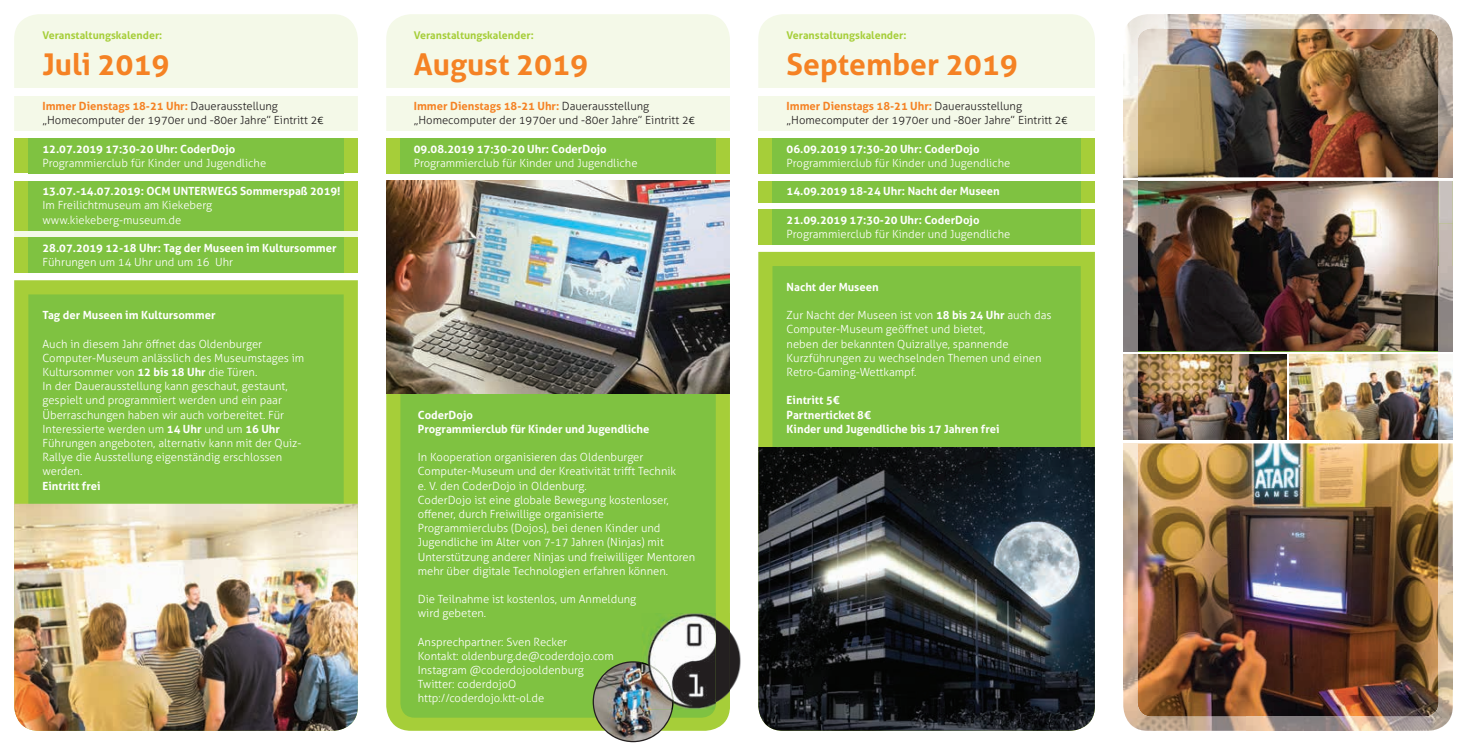
<style>
.page{position:relative;width:1467px;height:745px;background:#fff}
.page>*{position:absolute;margin:0;border:0;box-sizing:border-box;transform-origin:0 0}
.t1{font:700 30px "Aller";color:#f58224}
.t2{font:300 11.25px/14.1px "Aller";color:#fff}
.t3{font:700 11.25px/14.1px "Aller";color:#fff}
.t4{font:300 11.25px/14.1px "Aller";color:#231f20}
.t5{font:700 10.62px "Aller";color:#a6ce39}
.s1{font-weight:700;color:#f58224}
.s2{font-size:10px;color:#000}
.s3{font-weight:700}
</style>
<div class="page">
<div style="left:758px;top:252px;width:337px;height:194px;background:#a6ce39"></div>
<img style="left:1137px;top:28px;width:302px;height:149px">
<img style="left:1137px;top:443px;width:302px;height:273px">
<svg style="left:14px;top:280px;width:344px;height:223px;background:#a7ce3c"></svg>
<svg style="left:386px;top:393px;width:344px;height:337px;background:#a8cf3f"></svg>
<div style="left:14px;top:14px;width:344px;height:223px;background:#f4f9e8"></div>
<div style="left:386px;top:14px;width:344px;height:160px;background:#f4f9e8"></div>
<div style="left:758px;top:14px;width:337px;height:74px;background:#f4f9e8"></div>
<div style="left:758px;top:92px;width:337px;height:152px;background:#f4f9e8"></div>
<div style="left:0;top:89px;width:1109px;height:7px;background:#fff"></div>
<div style="left:0;top:131px;width:371px;height:7px;background:#fff"></div>
<div style="left:372px;top:131px;width:371px;height:7px;background:#fff"></div>
<div style="left:741px;top:131px;width:371px;height:7px;background:#fff"></div>
<div style="left:741px;top:174px;width:371px;height:7px;background:#fff"></div>
<div style="left:741px;top:202px;width:371px;height:7px;background:#fff"></div>
<div style="left:14px;top:138px;width:344px;height:36px;background:#a6ce39"></div>
<div style="left:387px;top:138px;width:343px;height:36px;background:#a6ce39"></div>
<div style="left:14px;top:237px;width:344px;height:36px;background:#a6ce39"></div>
<div style="left:14px;top:181px;width:344px;height:49px;background:#a6ce39"></div>
<div style="left:758px;top:181px;width:337px;height:21px;background:#a6ce39"></div>
<div style="left:758px;top:138px;width:337px;height:36px;background:#a6ce39"></div>
<div style="left:758px;top:209px;width:337px;height:35px;background:#a6ce39"></div>
<div style="left:0;top:174px;width:371px;height:7px;background:#fff"></div>
<div style="left:400px;top:393px;width:316px;height:324px;background:#7fc241"></div>
<div style="left:28px;top:294px;width:316px;height:209px;background:#7fc241"></div>
<div style="left:28px;top:138px;width:316px;height:36px;background:#7fc241"></div>
<div style="left:401px;top:138px;width:315px;height:36px;background:#7fc241"></div>
<div style="left:28px;top:237px;width:316px;height:36px;background:#7fc241"></div>
<div style="left:28px;top:181px;width:316px;height:49px;background:#7fc241"></div>
<div style="left:772px;top:181px;width:309px;height:21px;background:#7fc241"></div>
<div style="left:772px;top:138px;width:309px;height:36px;background:#7fc241"></div>
<div style="left:772px;top:209px;width:309px;height:35px;background:#7fc241"></div>
<div style="left:772px;top:266px;width:309px;height:180px;background:#7fc241"></div>
<img style="left:386px;top:181px;width:344px;height:212px">
<img style="left:758px;top:446px;width:337px;height:284px">
<img style="left:14px;top:503px;width:344px;height:227px">
<img style="left:593px;top:660px;width:80px;height:81px">
<img style="left:642px;top:612px;width:99px;height:97px">
<img style="left:642px;top:661px;width:31px;height:1px">
<img style="left:642px;top:662px;width:31px;height:47px">
<img style="left:1123px;top:181px;width:316px;height:170px">
<svg style="left:1439px;top:177px;width:14px;height:1px"></svg>
<svg style="left:1123px;top:177px;width:14px;height:4px"></svg>
<img style="left:1123px;top:14px;width:41px;height:41px">
<img style="left:1164px;top:14px;width:248px;height:14px">
<img style="left:1412px;top:14px;width:41px;height:41px">
<img style="left:1123px;top:55px;width:14px;height:122px">
<img style="left:1439px;top:55px;width:14px;height:122px">
<img style="left:1123px;top:351px;width:330px;height:89px">
<img style="left:1123px;top:354px;width:14px;height:85px">
<img style="left:1123px;top:443px;width:14px;height:246px">
<img style="left:1439px;top:443px;width:14px;height:246px">
<img style="left:1123px;top:689px;width:124px;height:41px">
<img style="left:1247px;top:716px;width:123px;height:14px">
<img style="left:1370px;top:689px;width:83px;height:41px">
<img style="left:1439px;top:354px;width:14px;height:85px">
<img style="left:1439px;top:181px;width:14px;height:170px">
<p class="t5" style="left:43px;top:29px;width:121px">Veranstaltungskalender:</p>
<p class="t5" style="left:414px;top:29px;width:121px">Veranstaltungskalender:</p>
<p class="t5" style="left:787px;top:29px;width:121px">Veranstaltungskalender:</p>
<h1 class="t1" style="left:43px;top:45px;width:129px">Juli 2019</h1>
<h1 class="t1" style="left:414px;top:45px;width:176px">August 2019</h1>
<h1 class="t1" style="left:787px;top:45px;width:233px">September 2019</h1>
<p class="t4" style="left:43px;top:99px;width:282px"><span class="s1">Immer Dienstags 18-21 Uhr:</span> Dauerausstellung „Homecomputer der 1970er und -80er Jahre” Eintritt 2<span class="s2">€</span></p>
<p class="t3" style="left:43px;top:141px;width:194px">12.07.2019 17:30-20 Uhr: CoderDojo</p>
<p class="t2" style="left:43px;top:156px;width:225px">Programmierclub für Kinder und Jugendliche</p>
<p class="t3" style="left:43px;top:184px;width:300px">13.07.-14.07.2019: OCM UNTERWEGS Sommerspaß 2019!</p>
<p class="t2" style="left:43px;top:198px;width:171px">Im Freilichtmuseum am Kiekeberg www.kiekeberg-museum.de</p>
<p class="t3" style="left:43px;top:240px;width:296px">28.07.2019 12-18 Uhr: Tag der Museen im Kultursommer</p>
<p class="t2" style="left:43px;top:255px;width:192px">Fü hrungen um 14 Uhr und um 16 Uhr</p>
<p class="t3" style="left:43px;top:308px;width:175px">Tag der Museen im Kultursommer</p>
<p class="t2" style="left:43px;top:336px;width:263px">Auch in diesem Jahr ö ffnet das Oldenburger Computer-Museum anlä sslich des Museumstages im Kultursommer von <span class="s3">12 bis 18 Uhr</span> die Tü ren.<br>In der Dauerausstellung kann geschaut, gestaunt, gespielt und programmiert werden und ein paar<br>Ü berraschungen haben wir auch vorbereitet. Fü r Interessierte werden um <span class="s3">14 Uhr</span> und um <span class="s3">16 Uhr<br></span>Fü hrungen angeboten, alternativ kann mit der Quiz-Rallye die Ausstellung eigenstä ndig erschlossen werden.</p>
<p class="t3" style="left:43px;top:478px;width:59px">Eintritt frei</p>
<p class="t4" style="left:414px;top:99px;width:282px"><span class="s1">Immer Dienstags 18-21 Uhr:</span> Dauerausstellung „Homecomputer der 1970er und -80er Jahre” Eintritt 2<span class="s2">€</span></p>
<p class="t3" style="left:414px;top:141px;width:194px">09.08.2019 17:30-20 Uhr: CoderDojo</p>
<p class="t2" style="left:414px;top:156px;width:225px">Programmierclub für Kinder und Jugendliche</p>
<p class="t3" style="left:418px;top:407px;width:233px">CoderDojo<br>Programmierclub für Kinder und Jugendliche</p>
<p class="t2" style="left:418px;top:450px;width:279px">In Kooperation organisieren das Oldenburger Computer-Museum und der Kreativität trifft Technik<br>e. V. den CoderDojo in Oldenburg.<br>CoderDojo ist eine globale Bewegung kostenloser, offener, durch Freiwillige organisierte Programmierclubs (Dojos), bei denen Kinder und Jugendliche im Alter von 7-17 Jahren (Ninjas) mit Unterstützung anderer Ninjas und freiwilliger Mentoren mehr über digitale Technologien erfahren können.</p>
<p class="t2" style="left:418px;top:591px;width:220px">Die Teilnahme ist kostenlos, um Anmeldung wird gebeten.</p>
<p class="t2" style="left:418px;top:634px;width:197px">Ansprechpartner: Sven Recker<br>Kontakt: oldenburg.de@coderdojo.com<br>Instagram @coderdojooldenburg<br>Twitter: coderdojoO http://coderdojo.ktt-ol.de</p>
<p class="t4" style="left:787px;top:99px;width:282px"><span class="s1">Immer Dienstags 18-21 Uhr:</span> Dauerausstellung „Homecomputer der 1970er und -80er Jahre” Eintritt 2<span class="s2">€</span></p>
<p class="t3" style="left:787px;top:141px;width:194px">06.09.2019 17:30-20 Uhr: CoderDojo</p>
<p class="t2" style="left:787px;top:156px;width:225px">Programmierclub für Kinder und Jugendliche</p>
<p class="t3" style="left:787px;top:184px;width:215px">14.09.2019 18-24 Uhr: Nacht der Museen</p>
<p class="t3" style="left:787px;top:212px;width:194px">21.09.2019 17:30-20 Uhr: CoderDojo</p>
<p class="t2" style="left:787px;top:226px;width:225px">Programmierclub für Kinder und Jugendliche</p>
<p class="t3" style="left:787px;top:279px;width:94px">Nacht der Museen</p>
<p class="t2" style="left:787px;top:308px;width:267px">Zur Nacht der Museen ist von <span class="s3">18 bis 24 Uhr</span> auch das Computer-Museum geöffnet und bietet,<br>neben der bekannten Quizrallye, spannende Kurzführungen zu wechselnden Themen und einen Retro-Gaming-Wettkampf.</p>
<p class="t3" style="left:787px;top:393px;width:214px">Eintritt 5€<br>Partnerticket 8€<br>Kinder und Jugendliche bis 17 Jahren frei</p>
</div>
